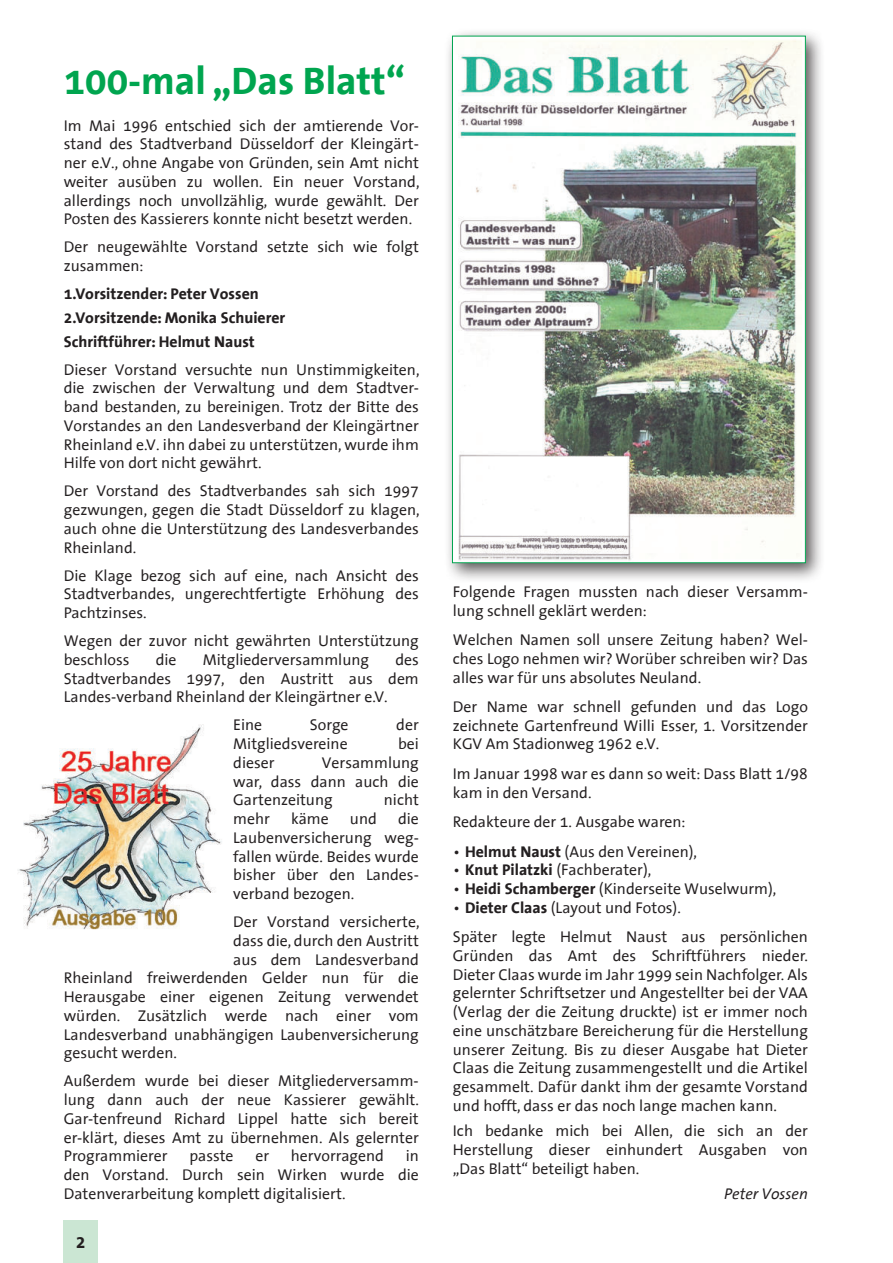
<style>
.page{position:relative;width:893px;height:1263px;background:#fff}
.page>*{position:absolute;margin:0;border:0;box-sizing:border-box;transform-origin:0 0}
.t1{font:700 39px "The Sans Office";color:#00a54f}
.t2{font:700 18px "The Sans Office";color:#231f20}
.t3{font:15.75px/18.8px "The Sans Office";color:#231f20;text-align:justify}
.t4{font:700 15.75px/23.7px "The Sans Office";color:#231f20}
.t5{font:italic 15.75px "The Sans Office";color:#231f20}
.s1{font-weight:700}
</style>
<div class="page">
<div style="left:64px;top:1220px;width:34px;height:43px;background:#cbe6d3"></div>
<img style="left:18px;top:724px;width:204px;height:206px">
<div style="left:444px;top:27px;width:382px;height:556px;background:#231f20;opacity:.75"></div>
<img style="left:452px;top:35px;width:354px;height:528px">
<h1 class="t1" style="left:64px;top:61px;width:343px">100-mal „Das Blatt“</h1>
<p class="t3" style="left:64px;top:117px;width:357px">Im Mai 1996 entschied sich der amtierende Vor&shy;stand des Stadtverband Düsseldorf der Kleingärt&shy;ner e.V., ohne Angabe von Gründen, sein Amt nicht weiter ausüben zu wollen. Ein neuer Vorstand, allerdings noch unvollzählig, wurde gewählt. Der Posten des Kassierers konnte nicht besetzt werden.</p>
<p class="t3" style="left:64px;top:239px;width:357px">Der neugewählte Vorstand setzte sich wie folgt zusammen:</p>
<p class="t4" style="left:64px;top:283px;width:223px">1.Vorsitzender: Peter Vossen<br>2.Vorsitzende: Monika Schuierer<br>Schriftführer: Helmut Naust</p>
<p class="t3" style="left:64px;top:361px;width:357px">Dieser Vorstand versuchte nun Unstimmigkeiten, die zwischen der Verwaltung und dem Stadtver&shy;band bestanden, zu bereinigen. Trotz der Bitte des Vorstandes an den Landesverband der Kleingärtner Rheinland e.V. ihn dabei zu unterstützen, wurde ihm Hilfe von dort nicht gewährt.</p>
<p class="t3" style="left:64px;top:483px;width:357px">Der Vorstand des Stadtverbandes sah sich 1997 gezwungen, gegen die Stadt Düsseldorf zu klagen, auch ohne die Unterstützung des Landesverbandes Rheinland.</p>
<p class="t3" style="left:64px;top:567px;width:357px">Die Klage bezog sich auf eine, nach Ansicht des Stadtverbandes, ungerechtfertigte Erhöhung des Pachtzinses.</p>
<p class="t3" style="left:64px;top:632px;width:357px">Wegen der zuvor nicht gewährten Unterstützung beschloss</p>
<p class="t3" style="left:64px;top:651px;width:357px;text-indent:332px">des Stadtverbandes 1997, den Austritt aus dem Landes-verband Rheinland der Kleingärtner e.V.</p>
<p class="t3" style="left:233px;top:716px;width:31px">Eine</p>
<p class="t3" style="left:310px;top:716px;width:40px">Sorge</p>
<p class="t3" style="left:396px;top:716px;width:24px">der</p>
<p class="t3" style="left:233px;top:735px;width:116px">Mitgliedsvereine</p>
<p class="t3" style="left:398px;top:735px;width:22px">bei</p>
<p class="t3" style="left:233px;top:754px;width:43px">dieser</p>
<p class="t3" style="left:156px;top:651px;width:22px">die</p>
<p class="t3" style="left:203px;top:651px;width:168px">Mitgliederversammlung</p>
<p class="t3" style="left:233px;top:754px;width:187px;text-indent:89px">Versammlung war, dass dann auch die Gartenzeitung</p>
<p class="t3" style="left:384px;top:791px;width:36px">nicht</p>
<p class="t3" style="left:233px;top:810px;width:187px;text-indent:165px">die Laubenversicherung weg&shy;fallen würde. Beides wurde bisher über den Landes&shy;verband bezogen.</p>
<p class="t3" style="left:233px;top:913px;width:188px">Der Vorstand versicherte,</p>
<p class="t3" style="left:233px;top:932px;width:187px">dass die, durch den Austritt</p>
<p class="t3" style="left:233px;top:951px;width:187px">aus dem Landesverband</p>
<p class="t3" style="left:64px;top:969px;width:357px">Rheinland freiwerdenden Gelder nun für die</p>
<p class="t3" style="left:64px;top:988px;width:357px">Herausgabe einer eigenen Zeitung verwendet</p>
<p class="t3" style="left:64px;top:1007px;width:357px">würden. Zusätzlich werde nach einer vom</p>
<p class="t3" style="left:64px;top:1026px;width:357px">Landesverband unabhängigen Laubenversicherung</p>
<p class="t3" style="left:64px;top:1044px;width:115px">gesucht werden.</p>
<p class="t3" style="left:64px;top:1072px;width:357px">Außerdem wurde bei dieser Mitgliederversamm&shy;lung dann auch der neue Kassierer gewählt.<br>Gar-tenfreund Richard Lippel hatte sich bereit er-klärt, dieses Amt zu übernehmen. Als gelernter Programmierer</p>
<p class="t3" style="left:233px;top:810px;width:38px">mehr</p>
<p class="t3" style="left:291px;top:810px;width:39px">käme</p>
<p class="t3" style="left:350px;top:810px;width:28px">und</p>
<p class="t3" style="left:189px;top:1147px;width:46px">passte</p>
<p class="t3" style="left:255px;top:1147px;width:15px">er</p>
<p class="t3" style="left:291px;top:1147px;width:95px">hervorragend</p>
<p class="t3" style="left:64px;top:1147px;width:357px;text-indent:342px">in den Vorstand. Durch sein Wirken wurde die Datenverarbeitung komplett digitalisiert.</p>
<p class="t2" style="left:76px;top:1233px;width:11px">2</p>
<p class="t3" style="left:453px;top:583px;width:357px">Folgende Fragen mussten nach dieser Versamm&shy;lung schnell geklärt werden:</p>
<p class="t3" style="left:453px;top:631px;width:357px">Welchen Namen soll unsere Zeitung haben? Wel&shy;ches Logo nehmen wir? Worüber schreiben wir? Das alles war für uns absolutes Neuland.</p>
<p class="t3" style="left:453px;top:698px;width:357px">Der Name war schnell gefunden und das Logo zeichnete Gartenfreund Willi Esser, 1. Vorsitzender KGV Am Stadionweg 1962 e.V.</p>
<p class="t3" style="left:453px;top:765px;width:357px">Im Januar 1998 war es dann so weit: Dass Blatt 1/98 kam in den Versand.</p>
<p class="t3" style="left:453px;top:813px;width:234px">Redakteure der 1. Ausgabe waren:</p>
<p class="t3" style="left:453px;top:843px;width:246px">• <span class="s1">Helmut Naust</span> (Aus den Vereinen),</p>
<p class="t3" style="left:453px;top:861px;width:200px">• <span class="s1">Knut Pilatzki</span> (Fachberater),</p>
<p class="t3" style="left:453px;top:880px;width:325px">• <span class="s1">Heidi Schamberger</span> (Kinderseite Wuselwurm),</p>
<p class="t3" style="left:453px;top:893px;width:357px;line-height:29.4px">• <span class="s1">Dieter Claas</span> (Layout und Fotos).<br>Später legte Helmut Naust aus persönlichen</p>
<p class="t3" style="left:453px;top:947px;width:357px">Gründen das Amt des Schriftführers nieder.<br>Dieter Claas wurde im Jahr 1999 sein Nachfolger. Als gelernter Schriftsetzer und Angestellter bei der VAA (Verlag der die Zeitung druckte) ist er immer noch eine unschätzbare Bereicherung für die Herstellung unserer Zeitung. Bis zu dieser Ausgabe hat Dieter Claas die Zeitung zusammengestellt und die Artikel gesammelt. Dafür dankt ihm der gesamte Vorstand und hofft, dass er das noch lange machen kann.</p>
<p class="t3" style="left:453px;top:1122px;width:357px">Ich bedanke mich bei Allen, die sich an der Herstellung dieser einhundert Ausgaben von „Das Blatt“ beteiligt haben.</p>
<p class="t5" style="left:724px;top:1186px;width:85px">Peter Vossen</p>
</div>
